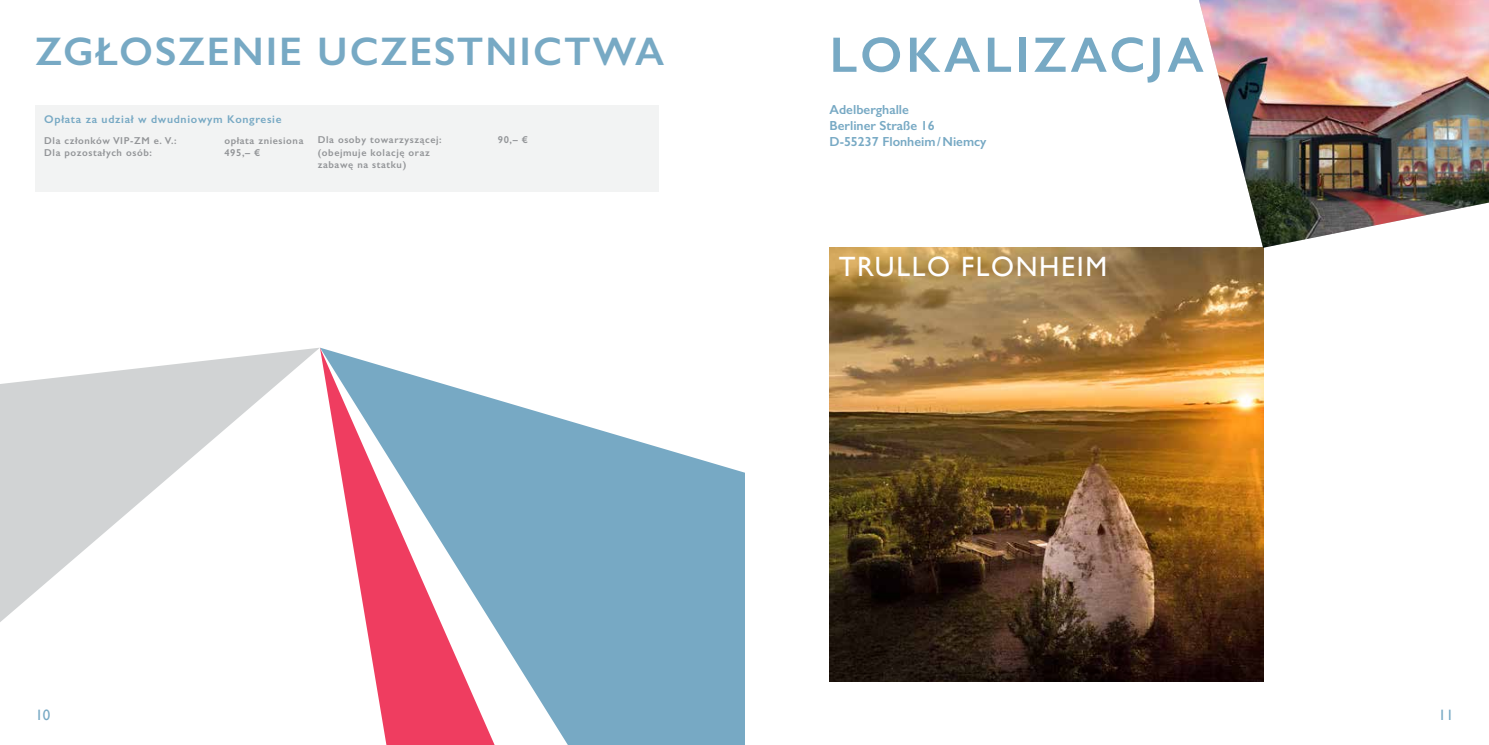
<style>
.page{position:relative;width:1489px;height:745px;background:#fff}
.page>*{position:absolute;margin:0;border:0;box-sizing:border-box;transform-origin:0 0}
.t1{font:600 50px "Gill Sans";letter-spacing:.075em;color:#77a9c4}
.t2{font:600 40px "Gill Sans";letter-spacing:.05em;color:#77a9c4}
.t3{font:27.88px "Gill Sans";letter-spacing:.06em;color:#fff}
.t4{font:15px "Gill Sans";color:#77a9c4}
.t5{font:600 13.12px/15.8px "Gill Sans";color:#77a9c4}
.t6{font:600 11.25px "Gill Sans";letter-spacing:.06em;color:#77a9c4}
.t7{font:600 10px/12px "Gill Sans";letter-spacing:.06em;color:#939598}
</style>
<div class="page">
<img style="left:829px;top:247px;width:433px;height:433px">
<img style="left:1199px;top:0;width:289px;height:247px">
<div style="left:35px;top:105px;width:624px;height:86px;background:#f2f3f3"></div>
<svg style="left:499px;top:400px;width:246px;height:344px;background:#8bb5cc"></svg>
<svg style="left:320px;top:347px;width:179px;height:397px"></svg>
<svg style="left:0;top:348px;width:319px;height:274px"></svg>
<h2 class="t2" style="left:35px;top:27px;width:630px">ZGŁOSZENIE UCZESTNICTWA</h2>
<h1 class="t1" style="left:829px;top:25px;width:218px">Lokalizac</h1>
<h1 class="t1" style="left:1149px;top:25px;width:44px">ja</h1>
<h3 class="t5" style="left:829px;top:102px;width:158px">Adelberghalle<br>Berliner Straße 16<br>D-55237 Flonheim/Niemcy</h3>
<p class="t6" style="left:44px;top:112px;width:239px">Opłata za udział w dwudniowym Kongresie</p>
<p class="t7" style="left:44px;top:135px;width:134px">Dla członków VIP-ZM e. V.:</p>
<p class="t7" style="left:224px;top:135px;width:81px">opłata zniesiona</p>
<p class="t7" style="left:44px;top:147px;width:109px">Dla pozostałych osób:</p>
<p class="t7" style="left:224px;top:147px;width:37px">495,– €</p>
<p class="t7" style="left:318px;top:134px;width:125px">Dla osoby towarzyszącej:</p>
<p class="t7" style="left:498px;top:134px;width:31px">90,– €</p>
<p class="t7" style="left:318px;top:146px;width:114px">(obejmuje kolację oraz zabawę na statku)</p>
<h3 class="t3" style="left:838px;top:250px;width:38px">TRULLO</h3>
<h3 class="t3" style="left:961px;top:250px;width:130px">FLONHEIM</h3>
<h3 class="t4" style="left:35px;top:705px;width:16px">10</h3>
<h3 class="t4" style="left:1438px;top:705px;width:16px">11</h3>
</div>
